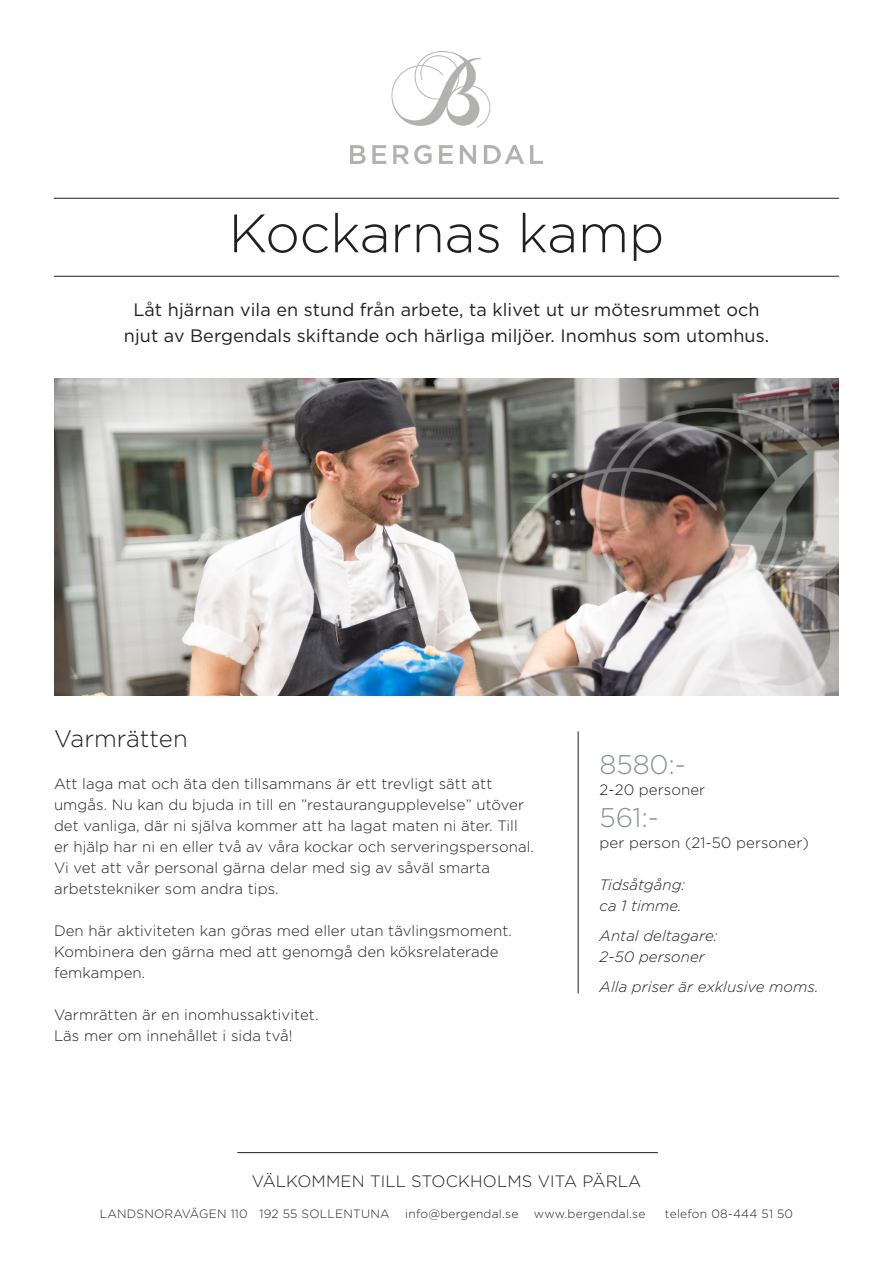
<style>
.page{position:relative;width:893px;height:1263px;background:#fff}
.page>*{position:absolute;margin:0;border:0;box-sizing:border-box;transform-origin:0 0}
.t1{font:300 54px "Gotham";letter-spacing:-.005em;color:#231f20}
.t2{font:300 27px "Gotham";letter-spacing:-.005em;color:#8a9297}
.t3{font:300 24px "Gotham";letter-spacing:.005em;color:#231f20}
.t4{font:18px/25.5px "Gotham";letter-spacing:.005em;color:#231f20;text-align:center}
.t5{font:300 16.5px "Gotham";letter-spacing:.01em;color:#231f20}
.t6{font:300 15px/21px "Gotham";letter-spacing:.005em;color:#231f20}
.t7{font:italic 300 15px "Gotham";letter-spacing:.005em;color:#231f20}
.t8{font:300 12px "Gotham";letter-spacing:.02em;color:#231f20}
</style>
<div class="page">
<img style="left:54px;top:378px;width:785px;height:317px">
<hr style="left:54px;top:276px;width:785px;height:1px;background:#231f20">
<hr style="left:54px;top:198px;width:785px;height:1px;background:#231f20">
<hr style="left:238px;top:1152px;width:419px;height:1px;background:#231f20">
<img style="left:497px;top:409px;width:342px;height:287px">
<hr style="left:578px;top:731px;width:1px;height:262px;background:#231f20">
<img style="left:350px;top:52px;width:193px;height:112px">
<p class="t1" style="left:229px;top:199px;width:437px">Kockarnas kamp</p>
<p class="t4" style="left:124px;top:297px;width:647px">Låt hjärnan vila en stund från arbete, ta klivet ut ur mötesrummet och njut av Bergendals skiftande och härliga miljöer. Inomhus som utomhus.</p>
<p class="t3" style="left:54px;top:724px;width:135px">Varmrätten</p>
<p class="t6" style="left:54px;top:773px;width:481px">Att laga mat och äta den tillsammans är ett trevligt sätt att umgås. Nu kan du bjuda in till en ”restaurangupplevelse” utöver det vanliga, där ni själva kommer att ha lagat maten ni äter. Till er hjälp har ni en eller två av våra kockar och serveringspersonal.<br>Vi vet att vår personal gärna delar med sig av såväl smarta arbetstekniker som andra tips.</p>
<p class="t6" style="left:54px;top:920px;width:459px">Den här aktiviteten kan göras med eller utan tävlingsmoment.<br>Kombinera den gärna med att genomgå den köksrelaterade femkampen.</p>
<p class="t6" style="left:54px;top:1004px;width:266px">Varmrätten är en inomhussaktivitet.<br>Läs mer om innehållet i sida två!</p>
<p class="t2" style="left:600px;top:747px;width:88px">8580:-</p>
<p class="t6" style="left:600px;top:778px;width:107px">2-20 personer</p>
<p class="t2" style="left:600px;top:800px;width:61px">561:-</p>
<p class="t6" style="left:600px;top:832px;width:211px">per person (21-50 personer)</p>
<p class="t7" style="left:600px;top:875px;width:87px">Tidsåtgång:</p>
<p class="t7" style="left:600px;top:896px;width:84px">ca 1 timme.</p>
<p class="t7" style="left:600px;top:926px;width:119px">Antal deltagare:</p>
<p class="t7" style="left:600px;top:947px;width:107px">2-50 personer</p>
<p class="t7" style="left:600px;top:977px;width:220px">Alla priser är exklusive moms.</p>
<p class="t5" style="left:252px;top:1171px;width:391px">VÄLKOMMEN TILL STOCKHOLMS VITA PÄRLA</p>
<p class="t8" style="left:100px;top:1206px;width:291px">LANDSNORAVÄGEN 110 192 55 SOLLENTUNA</p>
<p class="t8" style="left:405px;top:1206px;width:115px">info@bergendal.se</p>
<p class="t8" style="left:534px;top:1206px;width:113px">www.bergendal.se</p>
<p class="t8" style="left:665px;top:1206px;width:130px">telefon 08-444 51 50</p>
</div>
